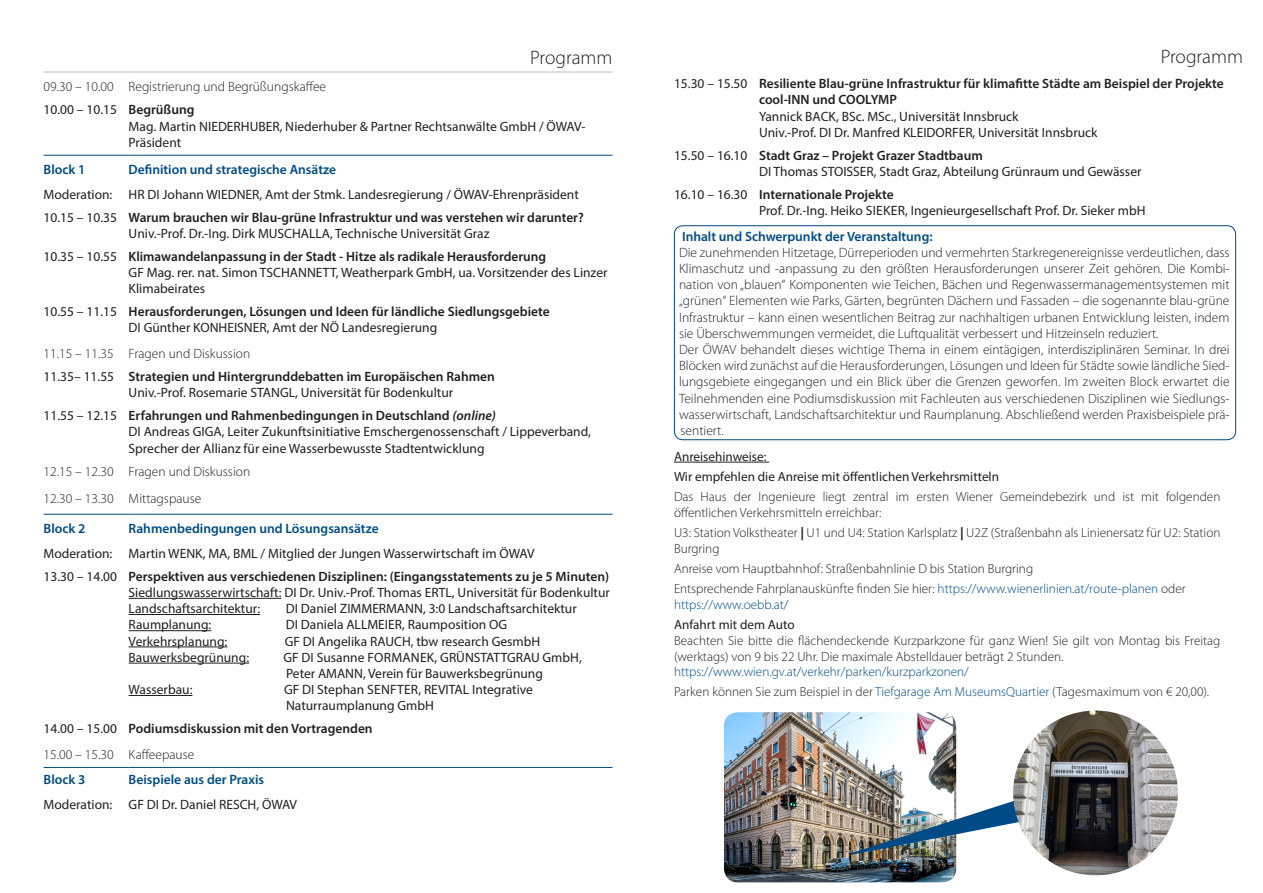
<style>
.page{position:relative;width:1263px;height:893px;background:#fff}
.page>*{position:absolute;margin:0;border:0;box-sizing:border-box;transform-origin:0 0}
.t1{font:300 19.5px "Myriad Pro";color:#231f20}
.t2{font:13.5px/16.2px "Myriad Pro";color:#231f20}
.t3{font:300 13.5px/16.2px "Myriad Pro";color:#231f20;text-align:justify}
.t4{font:600 13.5px/16.2px "Myriad Pro";color:#231f20}
.t5{font:600 13.5px "Myriad Pro";color:#004b87}
.t6{font:300 13.2px/15.9px "Myriad Pro";color:#231f20}
.t7{font:13.2px "Myriad Pro";color:#231f20}
.t8{font:300 13.2px "Myriad Pro";color:#004b87}
.s1{font-style:italic}
.s2{font-weight:700}
.s3{color:#004b87}
</style>
<div class="page">
<div style="left:674px;top:225px;width:562px;height:215px;border:1px solid #004b87;border-radius:9px"></div>
<hr style="left:44px;top:767px;width:85px;height:1px;background:#004b87">
<hr style="left:129px;top:767px;width:483px;height:1px;background:#004b87">
<hr style="left:44px;top:514px;width:85px;height:1px;background:#004b87">
<hr style="left:129px;top:514px;width:483px;height:1px;background:#004b87">
<hr style="left:44px;top:155px;width:85px;height:1px;background:#004b87">
<hr style="left:129px;top:155px;width:483px;height:1px;background:#004b87">
<hr style="left:44px;top:72px;width:85px;height:1px;background:#bcbdc0">
<hr style="left:129px;top:72px;width:483px;height:1px;background:#bcbdc0">
<hr style="left:129px;top:598px;width:152px;height:1px;background:#231f20">
<hr style="left:129px;top:614px;width:131px;height:1px;background:#231f20">
<hr style="left:129px;top:630px;width:82px;height:1px;background:#231f20">
<hr style="left:129px;top:647px;width:98px;height:1px;background:#231f20">
<hr style="left:129px;top:663px;width:120px;height:1px;background:#231f20">
<hr style="left:129px;top:695px;width:63px;height:1px;background:#231f20">
<hr style="left:674px;top:462px;width:95px;height:1px;background:#231f20">
<img style="left:724px;top:712px;width:232px;height:170px">
<img style="left:849px;top:787px;width:192px;height:69px">
<img style="left:1013px;top:711px;width:165px;height:164px;border-radius:82px">
<p class="t1" style="left:530px;top:45px;width:84px">Programm</p>
<p class="t3" style="left:44px;top:78px;width:72px">09.30 – 10.00</p>
<p class="t3" style="left:129px;top:78px;width:199px">Registrierung und Begrüßungskaffee</p>
<p class="t2" style="left:44px;top:101px;width:75px">10.00 – 10.15</p>
<p class="t4" style="left:129px;top:101px;width:67px">Begrüßung</p>
<p class="t2" style="left:129px;top:118px;width:458px">Mag. Martin NIEDERHUBER, Niederhuber &amp; Partner Rechtsanwälte GmbH / ÖWAV-<br>Präsident</p>
<p class="t5" style="left:44px;top:161px;width:43px">Block 1</p>
<p class="t5" style="left:129px;top:161px;width:209px">Definition und strategische Ansätze</p>
<p class="t2" style="left:44px;top:186px;width:70px">Moderation:</p>
<p class="t2" style="left:129px;top:186px;width:452px">HR DI Johann WIEDNER, Amt der Stmk. Landesregierung / ÖWAV-Ehrenpräsident</p>
<p class="t2" style="left:44px;top:209px;width:75px">10.15 – 10.35</p>
<p class="t4" style="left:129px;top:209px;width:457px">Warum brauchen wir Blau-grüne Infrastruktur und was verstehen wir darunter?</p>
<p class="t2" style="left:129px;top:225px;width:362px">Univ.-Prof. Dr.-Ing. Dirk MUSCHALLA, Technische Universität Graz</p>
<p class="t2" style="left:44px;top:248px;width:75px">10.35 – 10.55</p>
<p class="t4" style="left:129px;top:248px;width:419px">Klimawandelanpassung in der Stadt - Hitze als radikale Herausforderung</p>
<p class="t2" style="left:129px;top:264px;width:480px">GF Mag. rer. nat. Simon TSCHANNETT, Weatherpark GmbH, ua. Vorsitzender des Linzer<br>Klimabeirates</p>
<p class="t2" style="left:44px;top:303px;width:75px">10.55 – 11.15</p>
<p class="t4" style="left:129px;top:303px;width:423px">Herausforderungen, Lösungen und Ideen für ländliche Siedlungsgebiete</p>
<p class="t2" style="left:129px;top:319px;width:310px">DI Günther KONHEISNER, Amt der NÖ Landesregierung</p>
<p class="t3" style="left:44px;top:346px;width:72px">11.15 – 11.35</p>
<p class="t3" style="left:129px;top:346px;width:123px">Fragen und Diskussion</p>
<p class="t2" style="left:44px;top:368px;width:72px">11.35– 11.55</p>
<p class="t4" style="left:129px;top:368px;width:368px">Strategien und Hintergrunddebatten im Europäischen Rahmen</p>
<p class="t2" style="left:129px;top:385px;width:326px">Univ.-Prof. Rosemarie STANGL, Universität für Bodenkultur</p>
<p class="t2" style="left:44px;top:407px;width:75px">11.55 – 12.15</p>
<p class="t4" style="left:129px;top:407px;width:369px">Erfahrungen und Rahmenbedingungen in Deutschland <span class="s1">(online)</span></p>
<p class="t2" style="left:129px;top:424px;width:464px">DI Andreas GIGA, Leiter Zukunftsinitiative Emschergenossenschaft / Lippeverband,<br>Sprecher der Allianz für eine Wasserbewusste Stadtentwicklung</p>
<p class="t3" style="left:44px;top:463px;width:72px">12.15 – 12.30</p>
<p class="t3" style="left:129px;top:463px;width:123px">Fragen und Diskussion</p>
<p class="t3" style="left:44px;top:490px;width:72px">12.30 – 13.30</p>
<p class="t3" style="left:129px;top:490px;width:74px">Mittagspause</p>
<p class="t5" style="left:44px;top:520px;width:43px">Block 2</p>
<p class="t5" style="left:129px;top:520px;width:252px">Rahmenbedingungen und Lösungsansätze</p>
<p class="t2" style="left:44px;top:545px;width:70px">Moderation:</p>
<p class="t2" style="left:129px;top:545px;width:407px">Martin WENK, MA, BML / Mitglied der Jungen Wasserwirtschaft im ÖWAV</p>
<p class="t2" style="left:44px;top:568px;width:75px">13.30 – 14.00</p>
<p class="t4" style="left:129px;top:568px;width:482px">Perspektiven aus verschiedenen Disziplinen: (Eingangsstatements zu je 5 Minuten)</p>
<p class="t2" style="left:129px;top:584px;width:483px">Siedlungswasserwirtschaft: DI Dr. Univ.-Prof. Thomas ERTL, Universität für Bodenkultur</p>
<p class="t2" style="left:129px;top:600px;width:133px">Landschaftsarchitektur:</p>
<p class="t2" style="left:286px;top:600px;width:292px">DI Daniel ZIMMERMANN, 3:0 Landschaftsarchitektur</p>
<p class="t2" style="left:129px;top:616px;width:84px">Raumplanung:</p>
<p class="t2" style="left:286px;top:616px;width:223px">DI Daniela ALLMEIER, Raumposition OG</p>
<p class="t2" style="left:129px;top:633px;width:100px">Verkehrsplanung:</p>
<p class="t2" style="left:285px;top:633px;width:257px">GF DI Angelika RAUCH, tbw research GesmbH</p>
<p class="t2" style="left:129px;top:649px;width:122px">Bauwerksbegrünung:</p>
<p class="t2" style="left:283px;top:649px;width:300px">GF DI Susanne FORMANEK, GRÜNSTATTGRAU GmbH,</p>
<p class="t2" style="left:286px;top:665px;width:258px">Peter AMANN, Verein für Bauwerksbegrünung</p>
<p class="t2" style="left:129px;top:681px;width:65px">Wasserbau:</p>
<p class="t2" style="left:284px;top:681px;width:250px">GF DI Stephan SENFTER, REVITAL Integrative</p>
<p class="t2" style="left:286px;top:697px;width:149px">Naturraumplanung GmbH</p>
<p class="t2" style="left:44px;top:720px;width:75px">14.00 – 15.00</p>
<p class="t4" style="left:129px;top:720px;width:246px">Podiumsdiskussion mit den Vortragenden</p>
<p class="t3" style="left:44px;top:746px;width:72px">15.00 – 15.30</p>
<p class="t3" style="left:129px;top:746px;width:67px">Kaffeepause</p>
<p class="t5" style="left:44px;top:771px;width:43px">Block 3</p>
<p class="t5" style="left:129px;top:771px;width:137px">Beispiele aus der Praxis</p>
<p class="t2" style="left:44px;top:796px;width:70px">Moderation:</p>
<p class="t2" style="left:129px;top:796px;width:170px">GF DI Dr. Daniel RESCH, ÖWAV</p>
<p class="t1" style="left:1161px;top:45px;width:84px">Programm</p>
<p class="t2" style="left:674px;top:75px;width:75px">15.30 – 15.50</p>
<p class="t4" style="left:759px;top:75px;width:466px">Resiliente Blau-grüne Infrastruktur für klimafitte Städte am Beispiel der Projekte cool-INN und COOLYMP</p>
<p class="t2" style="left:759px;top:108px;width:261px">Yannick BACK, BSc. MSc., Universität Innsbruck</p>
<p class="t2" style="left:759px;top:124px;width:340px">Univ.-Prof. DI Dr. Manfred KLEIDORFER, Universität Innsbruck</p>
<p class="t2" style="left:674px;top:147px;width:75px">15.50 – 16.10</p>
<p class="t4" style="left:759px;top:147px;width:225px">Stadt Graz – Projekt Grazer Stadtbaum</p>
<p class="t2" style="left:759px;top:163px;width:384px">DI Thomas STOISSER, Stadt Graz, Abteilung Grünraum und Gewässer</p>
<p class="t2" style="left:674px;top:186px;width:75px">16.10 – 16.30</p>
<p class="t4" style="left:759px;top:186px;width:136px">Internationale Projekte</p>
<p class="t2" style="left:759px;top:202px;width:388px">Prof. Dr.-Ing. Heiko SIEKER, Ingenieurgesellschaft Prof. Dr. Sieker mbH</p>
<p class="t5" style="left:682px;top:227px;width:252px">Inhalt und Schwerpunkt der Veranstaltung:</p>
<p class="t3" style="left:679px;top:244px;width:552px">Die zunehmenden Hitzetage, Dürreperioden und vermehrten Starkregenereignisse verdeutlichen, dass Klimaschutz und -anpassung zu den größten Herausforderungen unserer Zeit gehören. Die Kombi&shy;nation von „blauen“ Komponenten wie Teichen, Bächen und Regenwassermanagementsystemen mit „grünen“ Elementen wie Parks, Gärten, begrünten Dächern und Fassaden – die sogenannte blau-grüne Infrastruktur – kann einen wesentlichen Beitrag zur nachhaltigen urbanen Entwicklung leisten, indem sie Überschwemmungen vermeidet, die Luftqualität verbessert und Hitzeinseln reduziert.</p>
<p class="t3" style="left:679px;top:341px;width:552px">Der ÖWAV behandelt dieses wichtige Thema in einem eintägigen, interdisziplinären Seminar. In drei Blöcken wird zunächst auf die Herausforderungen, Lösungen und Ideen für Städte sowie ländliche Sied&shy;lungsgebiete eingegangen und ein Blick über die Grenzen geworfen. Im zweiten Block erwartet die Teilnehmenden eine Podiumsdiskussion mit Fachleuten aus verschiedenen Disziplinen wie Siedlungs&shy;wasserwirtschaft, Landschaftsarchitektur und Raumplanung. Abschließend werden Praxisbeispiele prä&shy;sentiert.</p>
<p class="t7" style="left:674px;top:448px;width:94px">Anreisehinweise:</p>
<p class="t7" style="left:674px;top:468px;width:326px">Wir empfehlen die Anreise mit öffentlichen Verkehrsmitteln</p>
<p class="t6" style="left:674px;top:488px;width:548px">Das Haus der Ingenieure liegt zentral im ersten Wiener Gemeindebezirk und ist mit folgenden öffentlichen Verkehrsmitteln erreichbar:</p>
<p class="t6" style="left:674px;top:524px;width:548px">U3: Station Volkstheater <span class="s2">|</span> U1 und U4: Station Karlsplatz <span class="s2">|</span> U2Z (Straßenbahn als Linienersatz für U2: Station<br>Burgring</p>
<p class="t6" style="left:674px;top:560px;width:361px">Anreise vom Hauptbahnhof: Straßenbahnlinie D bis Station Burgring</p>
<p class="t6" style="left:674px;top:580px;width:513px">Entsprechende Fahrplanauskünfte finden Sie hier: <span class="s3">https://www.wienerlinien.at/route-planen</span> oder</p>
<p class="t8" style="left:674px;top:596px;width:116px">https://www.oebb.at/</p>
<p class="t7" style="left:674px;top:616px;width:122px">Anfahrt mit dem Auto</p>
<p class="t6" style="left:674px;top:632px;width:548px">Beachten Sie bitte die flächendeckende Kurzparkzone für ganz Wien! Sie gilt von Montag bis Freitag (werktags) von 9 bis 22 Uhr. Die maximale Abstelldauer beträgt 2 Stunden.</p>
<p class="t8" style="left:674px;top:664px;width:296px">https://www.wien.gv.at/verkehr/parken/kurzparkzonen/</p>
<p class="t6" style="left:674px;top:684px;width:537px">Parken können Sie zum Beispiel in der <span class="s3">Tiefgarage Am MuseumsQuartier</span> (Tagesmaximum von € 20,00).</p>
</div>
